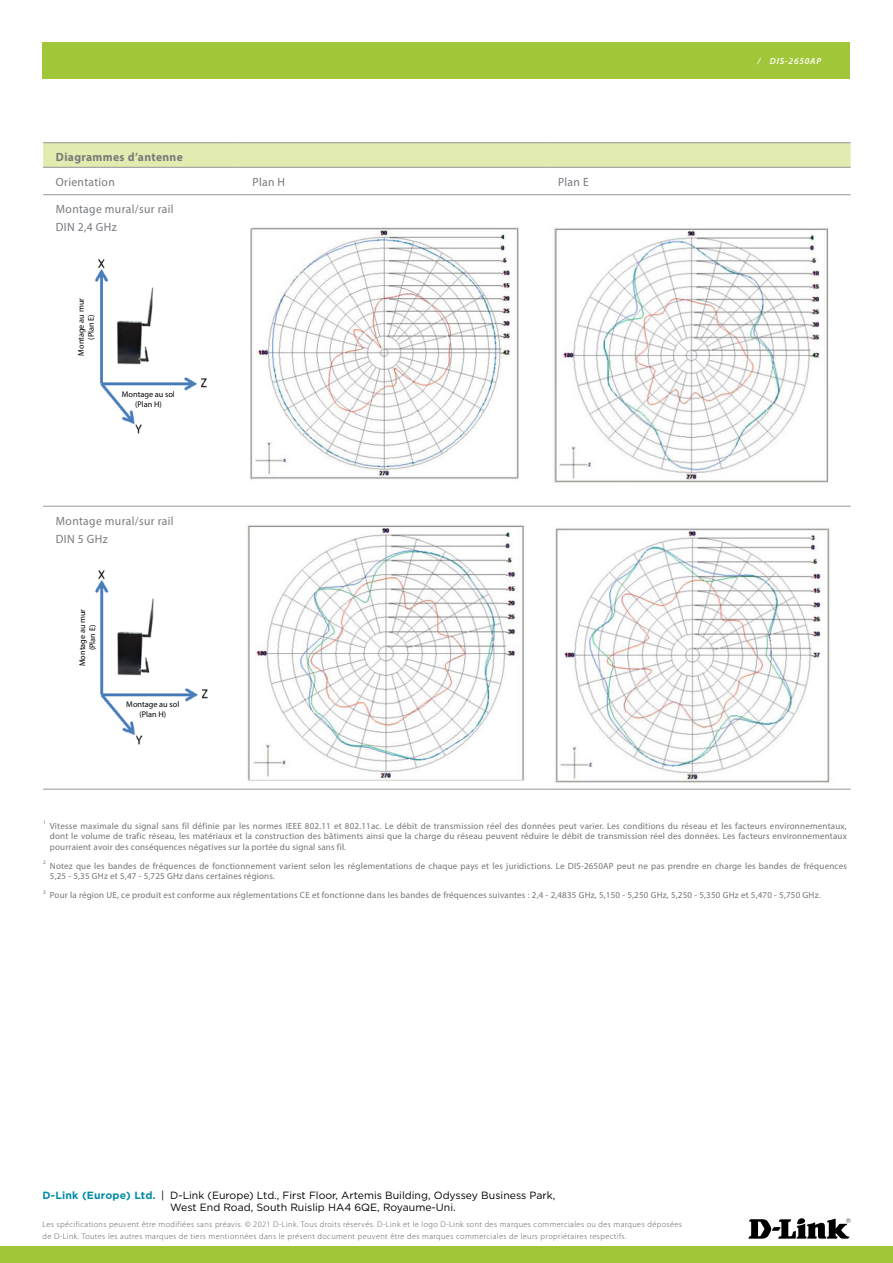
<style>
.page{position:relative;width:893px;height:1263px;background:#fff}
.page>*{position:absolute;margin:0;border:0;box-sizing:border-box;transform-origin:0 0}
.Spec_Category{font:12px/18px "Myriad Pro";letter-spacing:.03em;color:#75797d}
.Spec_Category-2{font:12px/18px "Myriad Pro";letter-spacing:.03em;color:#7a7a7a}
.Spec_Category-3{font:700 12px "Myriad Pro";letter-spacing:.03em;color:#7a7a7a}
.Spec_Bullets{font:12px "Myriad Pro";letter-spacing:.03em;color:#75797d}
.Master_Page_Text{font:10.5px/12.6px "Gotham";color:#000}
.Footnotes{font:9px/10.5px "Myriad Pro";letter-spacing:.02em;color:#757575;text-align:justify}
.t1{font:italic 600 9px "Myriad Pro";letter-spacing:.085em;color:#fff}
.t2{font:300 8.25px/12px "Myriad Pro";letter-spacing:.05em;color:#58595b}
.t3{font:8.25px/9.9px "Myriad Pro";color:#000;text-align:center}
.Footnotes-2{font:5.25px "Myriad Pro";color:#757575}
.s1{font-weight:700;color:#038da7}
</style>
<div class="page">
<div style="left:0;top:1247px;width:893px;height:16px;background:#a2c63a"></div>
<div style="left:43px;top:43px;width:807px;height:36px;background:#a2c63a"></div>
<svg style="left:748px;top:1218px;width:102px;height:21px"></svg>
<svg style="left:43px;top:143px;width:808px;height:24px;background:#e1eaaf"></svg>
<hr style="left:43px;top:142px;width:197px;height:1px;background:#939598">
<hr style="left:240px;top:142px;width:305px;height:1px;background:#939598">
<hr style="left:545px;top:142px;width:306px;height:1px;background:#939598">
<hr style="left:43px;top:167px;width:197px;height:1px;background:#939598">
<hr style="left:240px;top:167px;width:305px;height:1px;background:#939598">
<hr style="left:545px;top:167px;width:306px;height:1px;background:#939598">
<hr style="left:43px;top:194px;width:197px;height:1px;background:#939598">
<hr style="left:240px;top:194px;width:305px;height:1px;background:#939598">
<hr style="left:545px;top:194px;width:306px;height:1px;background:#939598">
<hr style="left:43px;top:506px;width:197px;height:1px;background:#939598">
<hr style="left:240px;top:506px;width:305px;height:1px;background:#939598">
<hr style="left:545px;top:506px;width:306px;height:1px;background:#939598">
<hr style="left:43px;top:789px;width:197px;height:1px;background:#939598">
<hr style="left:240px;top:789px;width:305px;height:1px;background:#939598">
<hr style="left:545px;top:789px;width:306px;height:1px;background:#939598">
<img style="left:95px;top:259px;width:112px;height:175px">
<div style="left:48px;top:253px;width:193px;height:187px;border:1px solid #fff;border-radius:2px"></div>
<img style="left:95px;top:570px;width:113px;height:175px">
<div style="left:49px;top:564px;width:192px;height:187px;border:1px solid #fff;border-radius:2px"></div>
<img style="left:250px;top:227px;width:269px;height:253px">
<div style="left:239px;top:224px;width:292px;height:261px;border:1px solid #fff;border-radius:2px"></div>
<img style="left:554px;top:228px;width:275px;height:254px">
<div style="left:545px;top:224px;width:292px;height:260px;border:1px solid #fff;border-radius:2px"></div>
<img style="left:247px;top:525px;width:278px;height:254px">
<div style="left:239px;top:521px;width:292px;height:260px;border:1px solid #fff;border-radius:2px"></div>
<img style="left:555px;top:527px;width:275px;height:256px">
<div style="left:548px;top:524px;width:291px;height:261px;border:1px solid #fff;border-radius:2px"></div>
<div style="left:66px;top:301px;width:32px;height:46px;background:#fff"></div>
<div style="left:65px;top:610px;width:31px;height:46px;background:#fff"></div>
<div style="left:136px;top:391px;width:37px;height:21px;background:#fff"></div>
<div style="left:134px;top:700px;width:38px;height:21px;background:#fff"></div>
<p class="Spec_Category-3" style="left:56px;top:149px;width:128px">Diagrammes d’antenne</p>
<p class="Spec_Category" style="left:56px;top:172px;width:60px">Orientation</p>
<p class="Spec_Bullets" style="left:253px;top:174px;width:34px">Plan H</p>
<p class="Spec_Bullets" style="left:558px;top:174px;width:32px">Plan E</p>
<p class="Spec_Category" style="left:56px;top:200px;width:119px">Montage mural/sur rail<br>DIN 2,4 GHz</p>
<p class="t3" style="left:76px;top:356px;width:59px;rotate:-90deg">Montage au mur (Plan E)</p>
<p class="t3" style="left:122px;top:389px;width:54px">Montage au sol (Plan H)</p>
<p class="Spec_Category-2" style="left:56px;top:511px;width:119px">Montage mural/sur rail<br>DIN 5 GHz</p>
<p class="t3" style="left:77px;top:666px;width:59px;rotate:-90deg">Montage au mur (Plan E)</p>
<p class="t3" style="left:126px;top:700px;width:54px">Montage au sol (Plan H)</p>
<p class="t1" style="left:758px;top:56px;width:65px">/ DIS-2650AP</p>
<p class="Footnotes-2" style="left:43px;top:819px;width:4px">1</p>
<p class="Footnotes" style="left:50px;top:820px;width:798px">Vitesse maximale du signal sans fil définie par les normes IEEE 802.11 et 802.11ac. Le débit de transmission réel des données peut varier. Les conditions du réseau et les facteurs environnementaux, dont le volume de trafic réseau, les matériaux et la construction des bâtiments ainsi que la charge du réseau peuvent réduire le débit de transmission réel des données. Les facteurs environnementaux pourraient avoir des conséquences négatives sur la portée du signal sans fil.</p>
<p class="Footnotes-2" style="left:43px;top:859px;width:4px">2</p>
<p class="Footnotes" style="left:50px;top:860px;width:799px">Notez que les bandes de fréquences de fonctionnement varient selon les réglementations de chaque pays et les juridictions. Le DIS-2650AP peut ne pas prendre en charge les bandes de fréquences<br>5,25 - 5,35 GHz et 5,47 - 5,725 GHz dans certaines régions.</p>
<p class="Footnotes-2" style="left:43px;top:889px;width:4px">3</p>
<p class="Footnotes" style="left:50px;top:890px;width:772px">Pour la région UE, ce produit est conforme aux réglementations CE et fonctionne dans les bandes de fréquences suivantes : 2,4 - 2,4835 GHz, 5,150 - 5,250 GHz, 5,250 - 5,350 GHz et 5,470 - 5,750 GHz.</p>
<p class="Master_Page_Text" style="left:170px;top:1189px;width:387px;text-indent:-128px"><span class="s1">D-Link (Europe) Ltd.</span> | D-Link (Europe) Ltd., First Floor, Artemis Building, Odyssey Business Park,<br>West End Road, South Ruislip HA4 6QE, Royaume-Uni.</p>
<p class="t2" style="left:43px;top:1218px;width:641px">Les spécifications peuvent être modifiées sans préavis. © 2021 D-Link. Tous droits réservés. D-Link et le logo D-Link sont des marques commerciales ou des marques déposées de D-Link. Toutes les autres marques de tiers mentionnées dans le présent document peuvent être des marques commerciales de leurs propriétaires respectifs.</p>
</div>
